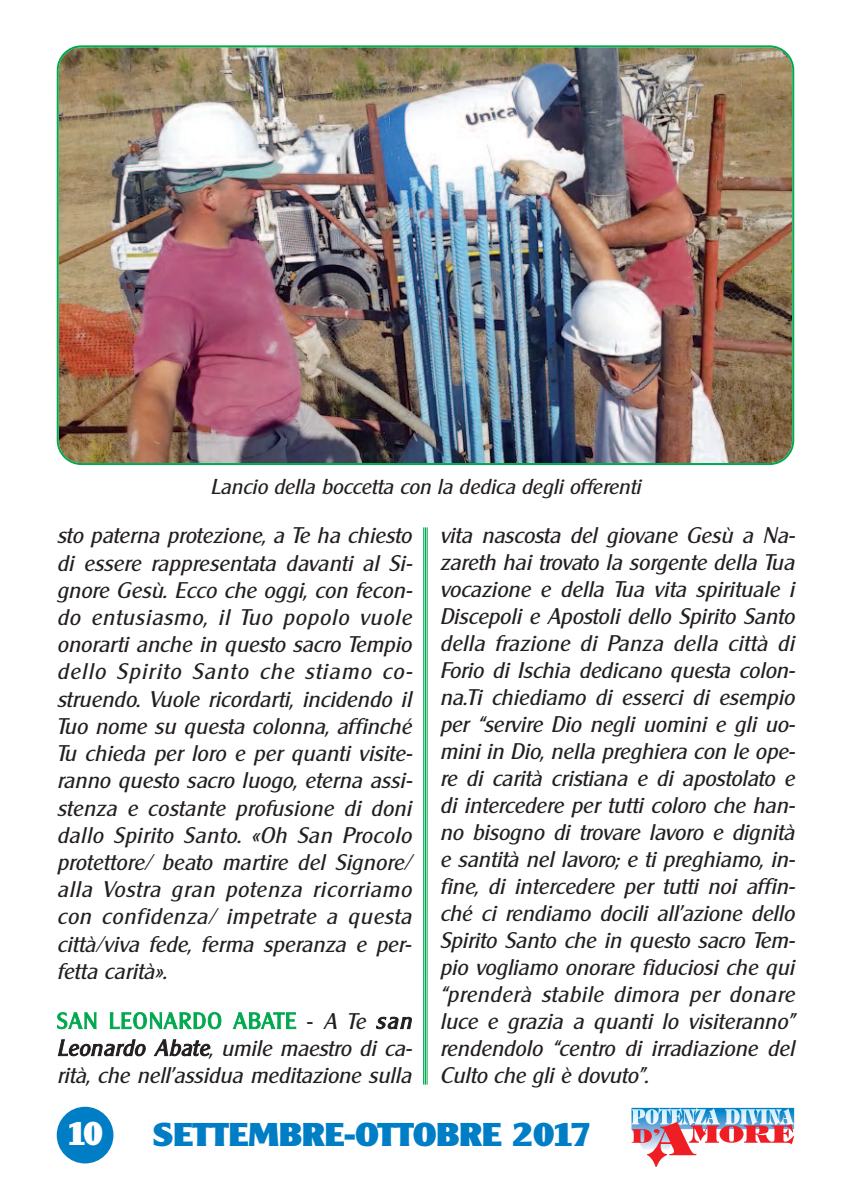
<style>
.page{position:relative;width:851px;height:1191px;background:#fff}
.page>*{position:absolute;margin:0;border:0;box-sizing:border-box;transform-origin:0 0}
.t1{font:800 32px "Cleaxgothic";color:#007ec5;scale:1.1 1}
.t2{font:800 32px "Cleaxgothic";color:#fff}
.t3{font:italic 22px/27px "Cleaxg";letter-spacing:.005em;color:#231f20;text-align:justify}
.t4{font:italic 21px "Cleaxg";letter-spacing:.005em;color:#231f20}
.s1{font-style:normal;color:#00a84e}
.s2{font-style:normal}
</style>
<div class="page">
<svg style="left:631px;top:1107px;width:163px;height:60px"></svg>
<div style="left:57px;top:1106px;width:56px;height:57px;background:#007ec5;border-radius:50%"></div>
<hr style="left:423px;top:527px;width:1px;height:557px;background:#00a84e">
<hr style="left:424px;top:527px;width:2px;height:557px;background:#00a84e">
<hr style="left:426px;top:527px;width:1px;height:557px;background:#00a84e">
<img style="left:57px;top:45px;width:737px;height:420px">
<p class="t4" style="left:210px;top:474px;width:435px">Lancio della boccetta con la dedica degli offerenti</p>
<p class="t3" style="left:57px;top:522px;width:359px;text-align:left">sto paterna protezione, a Te ha chiesto di essere rappresentata davanti al Si&shy;gnore Gesù. Ecco che oggi, con fecon&shy;do entusiasmo, il Tuo popolo vuole onorarti anche in questo sacro Tempio dello Spirito Santo che stiamo co&shy;struendo. Vuole ricordarti, incidendo il Tuo nome su questa colonna, affinché Tu chieda per loro e per quanti visite&shy;ranno questo sacro luogo, eterna assi&shy;stenza e costante profusione di doni dallo Spirito Santo. «Oh San Procolo protettore/ beato martire del Signore/ alla Vostra gran potenza ricorriamo con confidenza/ impetrate a questa città/viva fede, ferma speranza e per&shy;fetta carità».</p>
<p class="t3" style="left:57px;top:1007px;width:359px"><span class="s1">SAN LEONARDO ABATE</span> <span class="s2">-</span> A Te san Leonardo Abate, umile maestro di ca&shy;rità, che nell’assidua meditazione sulla</p>
<p class="t3" style="left:439px;top:522px;width:359px">vita nascosta del giovane Gesù a Na&shy;zareth hai trovato la sorgente della Tua vocazione e della Tua vita spirituale i Discepoli e Apostoli dello Spirito Santo della frazione di Panza della città di Forio di Ischia dedicano questa colon&shy;na.Ti chiediamo di esserci di esempio per “servire Dio negli uomini e gli uo&shy;mini in Dio, nella preghiera con le ope&shy;re di carità cristiana e di apostolato e di intercedere per tutti coloro che han&shy;no bisogno di trovare lavoro e dignità e santità nel lavoro; e ti preghiamo, in&shy;fine, di intercedere per tutti noi affin&shy;ché ci rendiamo docili all’azione dello Spirito Santo che in questo sacro Tem&shy;pio vogliamo onorare fiduciosi che qui “prenderà stabile dimora per donare luce e grazia a quanti lo visiteranno” rendendolo “centro di irradiazione del Culto che gli è dovuto”.</p>
<h1 class="t2" style="left:67px;top:1114px;width:37px">10</h1>
<h1 class="t1" style="left:153px;top:1115px;width:400px">SETTEMBRE-OTTOBRE 2017</h1>
</div>
